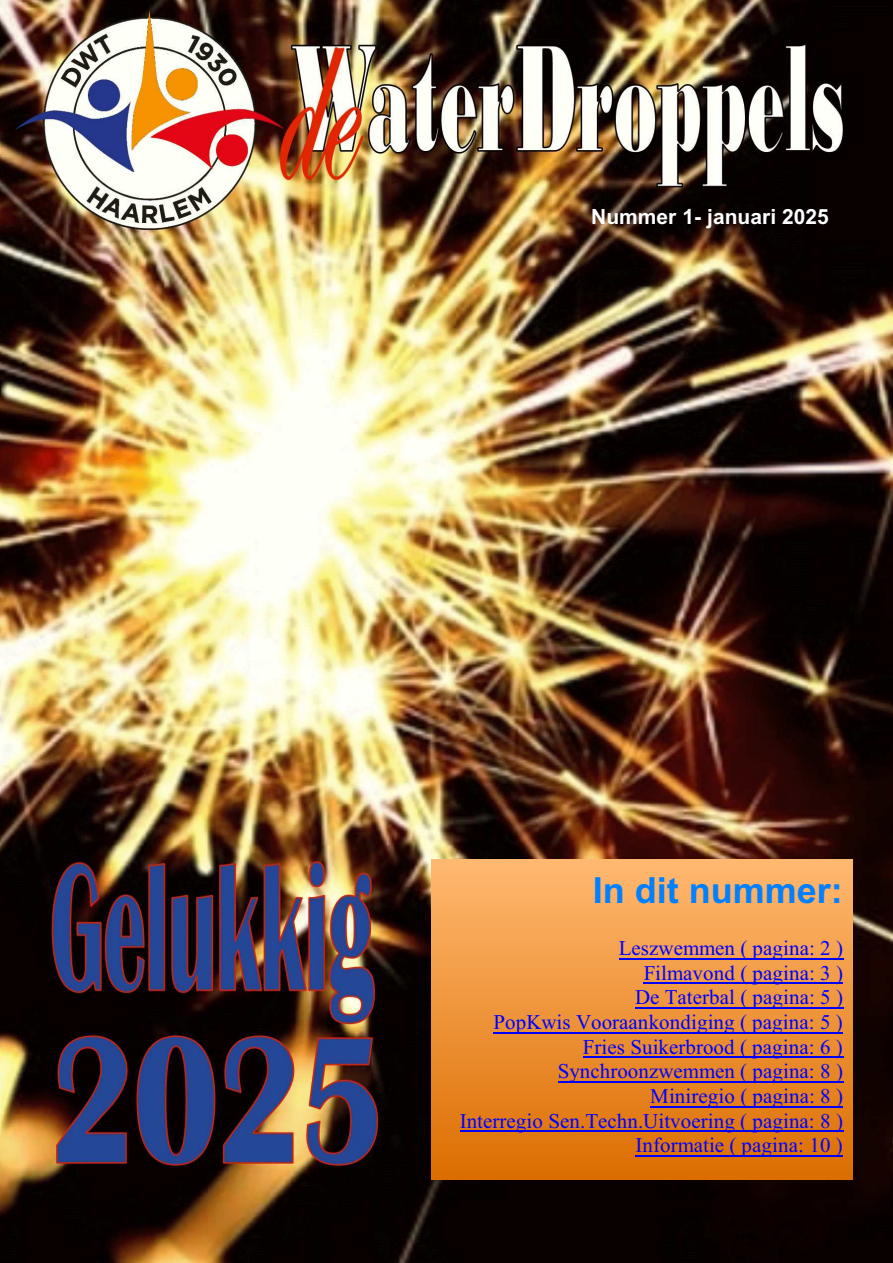
<style>
.page{position:relative;width:893px;height:1263px;background:#fff}
.page>*{position:absolute;margin:0;border:0;box-sizing:border-box;transform-origin:0 0}
.t1{font:700 36px "Arial";color:#0080ff}
.t2{font:21px/24.6px "Times New Roman";letter-spacing:.005em;color:#00f;text-align:right}
.t3{font:700 21px "Arial";color:#fff}
</style>
<div class="page">
<img style="left:0;top:0;width:893px;height:1263px">
<img style="left:431px;top:859px;width:421px;height:320px">
<hr style="left:619px;top:958px;width:224px;height:1px;background:#00f">
<hr style="left:644px;top:982px;width:199px;height:2px;background:#00f">
<hr style="left:635px;top:1007px;width:208px;height:1px;background:#00f">
<hr style="left:494px;top:1032px;width:349px;height:1px;background:#00f">
<hr style="left:583px;top:1056px;width:260px;height:2px;background:#00f">
<hr style="left:558px;top:1081px;width:285px;height:1px;background:#00f">
<hr style="left:650px;top:1106px;width:193px;height:1px;background:#00f">
<hr style="left:460px;top:1130px;width:383px;height:2px;background:#00f">
<hr style="left:636px;top:1155px;width:207px;height:1px;background:#00f">
<p class="t3" style="left:591px;top:209px;width:239px">Nummer 1- januari 2025</p>
<h1 class="t1" style="left:593px;top:877px;width:252px">In dit nummer:</h1>
<p class="t2" style="left:460px;top:938px;width:385px">Leszwemmen ( pagina: 2 )<br>Filmavond ( pagina: 3 )<br>De Taterbal ( pagina: 5 )<br>PopKwis Vooraankondiging ( pagina: 5 )<br>Fries Suikerbrood ( pagina: 6 )<br>Synchroonzwemmen ( pagina: 8 )<br>Miniregio ( pagina: 8 )<br>Interregio Sen.Techn.Uitvoering ( pagina: 8 )<br>Informatie ( pagina: 10 )</p>
</div>
